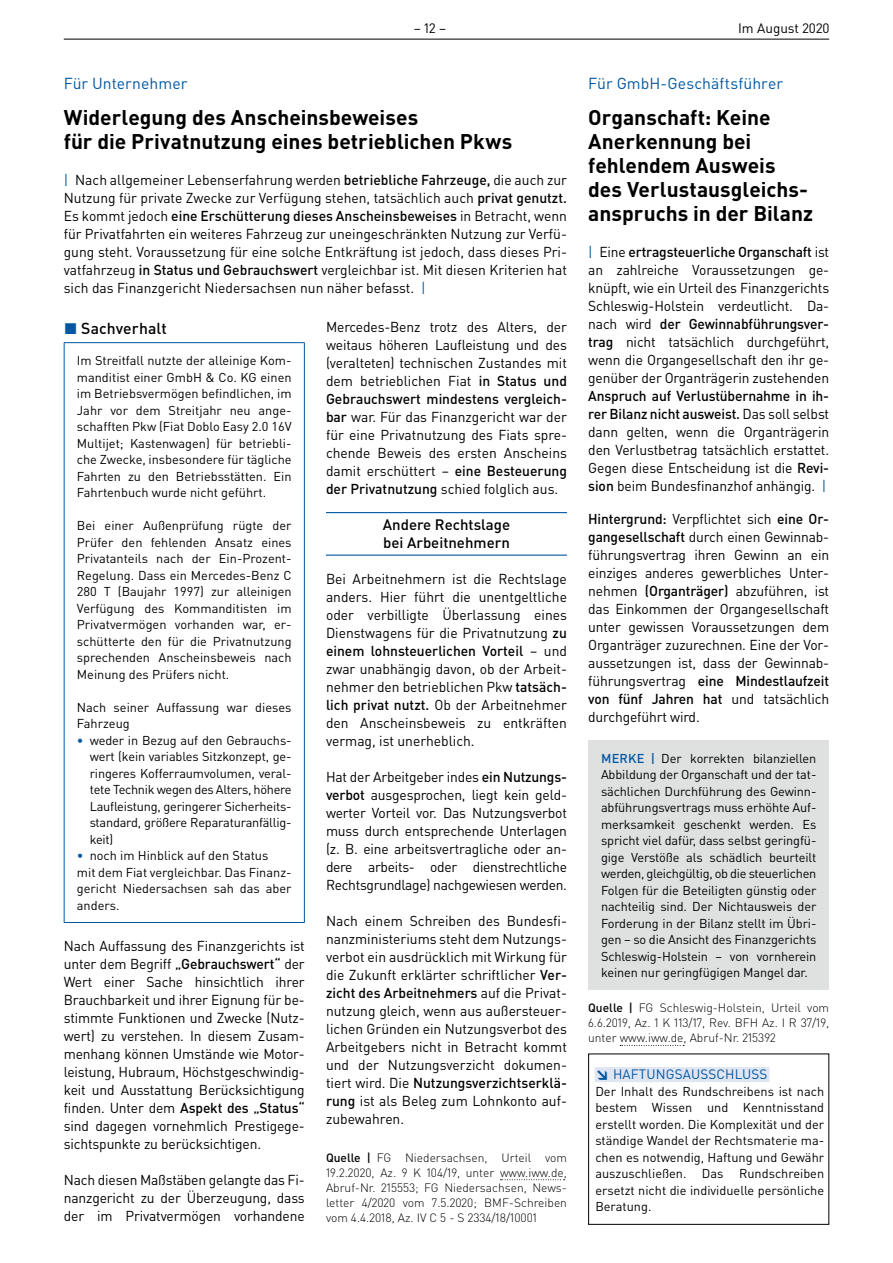
<style>
.page{position:relative;width:893px;height:1263px;background:#fff}
.page>*{position:absolute;margin:0;border:0;box-sizing:border-box;transform-origin:0 0}
.t1{font:700 21px/24px "DIN Pro";color:#000002}
.t2{font:15.75px "DIN Pro";color:#0157a2}
.t3{font:500 15.75px "DIN Pro";letter-spacing:.005em;color:#000002}
.t4{font:500 15px/18px "DIN Pro";color:#000002}
.t5{font:14.25px/18px "DIN Pro";letter-spacing:-.01em;color:#000002;text-align:justify}
.t6{font:13.5px "DIN Pro";letter-spacing:.01em;color:#0157a2}
.t7{font:13.5px "DIN Pro";color:#000002}
.t8{font:12.75px/16.5px "DIN Pro";color:#000002;text-align:justify}
.t9{font:300 12px/15px "DIN Pro";color:#000002;text-align:justify}
.s1{color:#0157a2}
.s2{font-weight:500}
.s3{font-weight:500;color:#0157a2}
.s4{font-weight:900}
</style>
<div class="page">
<hr style="left:64px;top:39px;width:765px;height:1px;background:#000002">
<div style="left:595px;top:1067px;width:174px;height:15px;background:#e0e5f3"></div>
<div style="left:588px;top:1053px;width:241px;height:172px;border:1px solid #000002"></div>
<svg style="left:620px;top:1045px;width:64px;height:1px"></svg>
<div style="left:588px;top:740px;width:241px;height:250px;background:#dfe1e1"></div>
<hr style="left:64px;top:342px;width:241px;height:1px;background:#0157a2">
<hr style="left:64px;top:343px;width:1px;height:579px;background:#0157a2">
<hr style="left:304px;top:343px;width:1px;height:579px;background:#0157a2">
<hr style="left:64px;top:922px;width:241px;height:1px;background:#0157a2">
<hr style="left:326px;top:512px;width:241px;height:1px;background:#0157a2">
<hr style="left:326px;top:555px;width:241px;height:1px;background:#0157a2">
<svg style="left:500px;top:1179px;width:64px;height:1px"></svg>
<p class="t7" style="left:414px;top:19px;width:34px">– 12 –</p>
<p class="t7" style="left:738px;top:19px;width:93px">Im August 2020</p>
<p class="t2" style="left:64px;top:73px;width:125px">Für Unternehmer</p>
<h1 class="t1" style="left:64px;top:105px;width:450px">Widerlegung des Anscheinsbeweises<br>für die Privatnutzung eines betrieblichen Pkws</h1>
<p class="t5" style="left:64px;top:171px;width:505px"><span class="s1">|</span> Nach allgemeiner Lebenserfahrung werden <span class="s2">betriebliche Fahrzeuge,</span> die auch zur Nutzung für private Zwecke zur Verfügung stehen, tatsächlich auch <span class="s2">privat genutzt.<br></span>Es kommt jedoch <span class="s2">eine Erschütterung dieses Anscheinsbeweises</span> in Betracht, wenn für Privatfahrten ein weiteres Fahrzeug zur uneingeschränkten Nutzung zur Verfü&shy;gung steht. Voraussetzung für eine solche Entkräftung ist jedoch, dass dieses Pri&shy;vatfahrzeug <span class="s2">in Status und Gebrauchswert</span> vergleichbar ist. Mit diesen Kriterien hat sich das Finanzgericht Niedersachsen nun näher befasst. <span class="s1">|</span></p>
<p class="t3" style="left:64px;top:318px;width:104px"><span class="s1">◼</span> Sachverhalt</p>
<p class="t8" style="left:77px;top:352px;width:216px">Im Streitfall nutzte der alleinige Kom&shy;manditist einer GmbH &amp; Co. KG einen im Betriebsvermögen befindlichen, im Jahr vor dem Streitjahr neu ange&shy;schafften Pkw (Fiat Doblo Easy 2.0 16V Multijet; Kastenwagen) für betriebli&shy;che Zwecke, insbesondere für tägliche Fahrten zu den Betriebsstätten. Ein Fahrtenbuch wurde nicht geführt.</p>
<p class="t8" style="left:77px;top:517px;width:216px">Bei einer Außenprüfung rügte der Prüfer den fehlenden Ansatz eines Privatanteils nach der Ein-Prozent-Regelung. Dass ein Mercedes-Benz C 280 T (Baujahr 1997) zur alleinigen Verfügung des Kommanditisten im Privatvermögen vorhanden war, er&shy;schütterte den für die Privatnutzung sprechenden Anscheinsbeweis nach Meinung des Prüfers nicht.</p>
<p class="t8" style="left:77px;top:698px;width:216px">Nach seiner Auffassung war dieses<br>Fahrzeug</p>
<p class="t8" style="left:90px;top:731px;width:203px;text-indent:-13px"><span class="s1">•</span> weder in Bezug auf den Gebrauchs&shy;wert (kein variables Sitzkonzept, ge&shy;ringeres Kofferraumvolumen, veral&shy;tete Technik wegen des Alters, höhere Laufleistung, geringerer Sicherheits&shy;standard, größere Reparaturanfällig&shy;keit)</p>
<p class="t8" style="left:77px;top:847px;width:216px;text-align:left"><span class="s1">•</span> noch im Hinblick auf den Status<br>mit dem Fiat vergleichbar. Das Finanz&shy;gericht Niedersachsen sah das aber anders.</p>
<p class="t5" style="left:64px;top:937px;width:242px">Nach Auffassung des Finanzgerichts ist unter dem Begriff <span class="s2">„Gebrauchswert“</span> der Wert einer Sache hinsichtlich ihrer Brauchbarkeit und ihrer Eignung für be&shy;stimmte Funktionen und Zwecke (Nutz&shy;wert) zu verstehen. In diesem Zusam&shy;menhang können Umstände wie Motor&shy;leistung, Hubraum, Höchstgeschwindig&shy;keit und Ausstattung Berücksichtigung finden. Unter dem <span class="s2">Aspekt des „Status“ </span>sind dagegen vornehmlich Prestigege&shy;sichtspunkte zu berücksichtigen.</p>
<p class="t5" style="left:64px;top:1170px;width:242px">Nach diesen Maßstäben gelangte das Fi&shy;nanzgericht zu der Überzeugung, dass der im Privatvermögen vorhandene</p>
<p class="t5" style="left:326px;top:317px;width:242px">Mercedes-Benz trotz des Alters, der weitaus höheren Laufleistung und des (veralteten) technischen Zustandes mit dem betrieblichen Fiat <span class="s2">in Status und Gebrauchswert mindestens vergleich&shy;bar</span> war. Für das Finanzgericht war der für eine Privatnutzung des Fiats spre&shy;chende Beweis des ersten Anscheins damit erschüttert – <span class="s2">eine Besteuerung der Privatnutzung</span> schied folglich aus.</p>
<p class="t4" style="left:383px;top:515px;width:129px">Andere Rechtslage bei Arbeitnehmern</p>
<p class="t5" style="left:326px;top:569px;width:242px">Bei Arbeitnehmern ist die Rechtslage anders. Hier führt die unentgeltliche oder verbilligte Überlassung eines Dienstwagens für die Privatnutzung <span class="s2">zu einem lohnsteuerlichen Vorteil</span> – und zwar unabhängig davon, ob der Arbeit&shy;nehmer den betrieblichen Pkw <span class="s2">tatsäch&shy;lich privat nutzt.</span> Ob der Arbeitnehmer den Anscheinsbeweis zu entkräften vermag, ist unerheblich.</p>
<p class="t5" style="left:326px;top:767px;width:242px">Hat der Arbeitgeber indes <span class="s2">ein Nutzungs&shy;verbot</span> ausgesprochen, liegt kein geld&shy;werter Vorteil vor. Das Nutzungsverbot muss durch entsprechende Unterlagen (z. B. eine arbeitsvertragliche oder an&shy;dere arbeits- oder dienstrechtliche Rechtsgrundlage) nachgewiesen werden.</p>
<p class="t5" style="left:326px;top:911px;width:242px">Nach einem Schreiben des Bundesfi&shy;nanzministeriums steht dem Nutzungs&shy;verbot ein ausdrücklich mit Wirkung für die Zukunft erklärter schriftlicher <span class="s2">Ver&shy;zicht des Arbeitnehmers</span> auf die Privat&shy;nutzung gleich, wenn aus außersteuer&shy;lichen Gründen ein Nutzungsverbot des Arbeitgebers nicht in Betracht kommt und der Nutzungsverzicht dokumen&shy;tiert wird. Die <span class="s2">Nutzungsverzichtserklä&shy;rung</span> ist als Beleg zum Lohnkonto auf&shy;zubewahren.</p>
<p class="t9" style="left:326px;top:1149px;width:242px"><span class="s2">Quelle |</span> FG Niedersachsen, Urteil vom 19.2.2020, Az. 9 K 104/19, unter www.iww.de, Abruf-Nr. 215553; FG Niedersachsen, News&shy;letter 4/2020 vom 7.5.2020; BMF-Schreiben vom 4.4.2018, Az. IV C 5 - S 2334/18/10001</p>
<p class="t2" style="left:588px;top:73px;width:196px">Für GmbH-Geschäftsführer</p>
<h1 class="t1" style="left:588px;top:105px;width:226px">Organschaft: Keine<br>Anerkennung bei fehlendem Ausweis des Verlustausgleichs&shy;anspruchs in der Bilanz</h1>
<p class="t5" style="left:588px;top:243px;width:242px"><span class="s1">|</span> Eine <span class="s2">ertragsteuerliche Organschaft</span> ist an zahlreiche Voraussetzungen ge&shy;knüpft, wie ein Urteil des Finanzgerichts Schleswig-Holstein verdeutlicht. Da&shy;nach wird <span class="s2">der Gewinnabführungsver&shy;trag</span> nicht tatsächlich durchgeführt, wenn die Organgesellschaft den ihr ge&shy;genüber der Organträgerin zustehenden</p>
<p class="t5" style="left:588px;top:387px;width:242px"><span class="s2">Anspruch auf Verlustübernahme in ih&shy;rer Bilanz nicht ausweist.</span> Das soll selbst dann gelten, wenn die Organträgerin den Verlustbetrag tatsächlich erstattet.<br>Gegen diese Entscheidung ist die <span class="s2">Revi&shy;sion</span> beim Bundesfinanzhof anhängig. <span class="s1">|</span></p>
<p class="t5" style="left:588px;top:510px;width:242px"><span class="s2">Hintergrund:</span> Verpflichtet sich <span class="s2">eine Or&shy;gangesellschaft</span> durch einen Gewinnab&shy;führungsvertrag ihren Gewinn an ein einziges anderes gewerbliches Unter&shy;nehmen <span class="s2">(Organträger)</span> abzuführen, ist das Einkommen der Organgesellschaft unter gewissen Voraussetzungen dem Organträger zuzurechnen. Eine der Vor&shy;aussetzungen ist, dass der Gewinnab&shy;führungsvertrag <span class="s2">eine Mindestlaufzeit von fünf Jahren hat</span> und tatsächlich durchgeführt wird.</p>
<p class="t8" style="left:601px;top:749px;width:217px"><span class="s3">MERKE |</span> Der korrekten bilanziellen Abbildung der Organschaft und der tat&shy;sächlichen Durchführung des Gewinn&shy;abführungsvertrags muss erhöhte Auf&shy;merksamkeit geschenkt werden. Es spricht viel dafür, dass selbst geringfü&shy;gige Verstöße als schädlich beurteilt werden, gleichgültig, ob die steuerlichen Folgen für die Beteiligten günstig oder nachteilig sind. Der Nichtausweis der Forderung in der Bilanz stellt im Übri&shy;gen – so die Ansicht des Finanzgerichts Schleswig-Holstein – von vornherein keinen nur geringfügigen Mangel dar.</p>
<p class="t9" style="left:588px;top:1000px;width:242px"><span class="s2">Quelle |</span> FG Schleswig-Holstein, Urteil vom 6.6.2019, Az. 1 K 113/17, Rev. BFH Az. I R 37/19, unter www.iww.de, Abruf-Nr. 215392</p>
<p class="t6" style="left:595px;top:1065px;width:173px"><span class="s4">↘</span> HAFTUNGSAUSSCHLUSS</p>
<p class="t8" style="left:595px;top:1082px;width:230px">Der Inhalt des Rundschreibens ist nach bestem Wissen und Kenntnisstand erstellt worden. Die Komplexität und der ständige Wandel der Rechtsmaterie ma&shy;chen es notwendig, Haftung und Gewähr auszuschließen. Das Rundschreiben ersetzt nicht die individuelle persönliche Beratung.</p>
</div>
